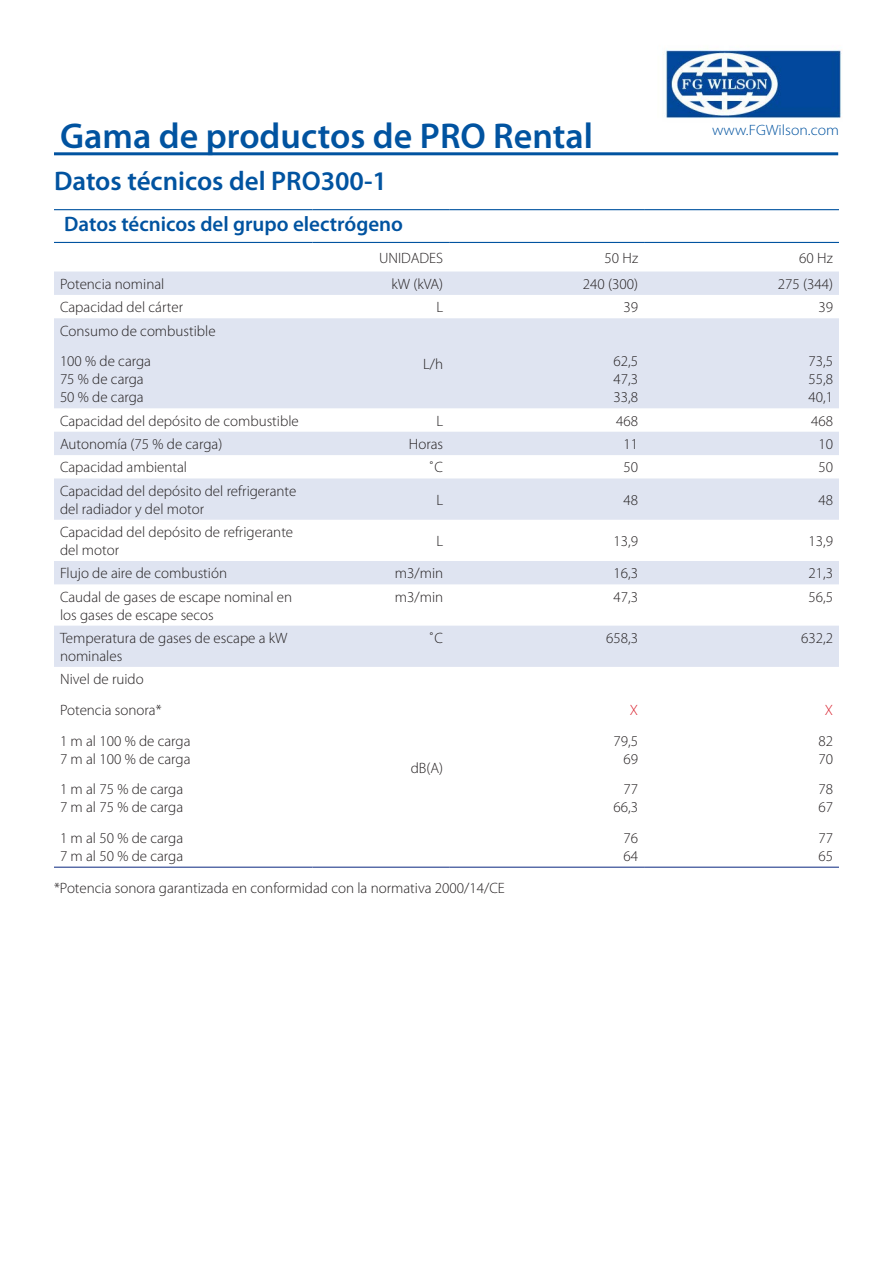
<style>
.page{position:relative;width:893px;height:1263px;background:#fff}
.page>*{position:absolute;margin:0;border:0;box-sizing:border-box;transform-origin:0 0}
.t1{font:600 36px "Myriad Pro";color:#0153a0}
._2__Option_Code_Title{font:600 27px "Myriad Pro";color:#0153a0}
._6_-_Table_Title{font:600 21px "Myriad Pro";color:#0153a0}
._7__Table_Text{font:300 15px/18px "Myriad Pro";color:#231f20}
.t2{font:300 15px "Myriad Pro";color:#0153a0;scale:1.05 1}
._7__Table_Text-2{font:300 15px "Myriad Pro";color:#d9212e}
</style>
<div class="page">
<hr style="left:54px;top:152px;width:784px;height:3px;background:#0153a0">
<img style="left:663px;top:50px;width:179px;height:68px">
<svg style="left:54px;top:271px;width:785px;height:396px;fill:#dfe4f1"></svg>
<hr style="left:54px;top:209px;width:259px;height:1px;background:#0153a0">
<hr style="left:313px;top:209px;width:136px;height:1px;background:#0153a0">
<hr style="left:449px;top:209px;width:195px;height:1px;background:#0153a0">
<hr style="left:644px;top:209px;width:195px;height:1px;background:#0153a0">
<hr style="left:54px;top:242px;width:259px;height:1px;background:#0153a0">
<hr style="left:313px;top:242px;width:136px;height:1px;background:#0153a0">
<hr style="left:449px;top:242px;width:195px;height:1px;background:#0153a0">
<hr style="left:644px;top:242px;width:195px;height:1px;background:#0153a0">
<hr style="left:54px;top:867px;width:259px;height:1px;background:#253f8e">
<hr style="left:313px;top:867px;width:136px;height:1px;background:#253f8e">
<hr style="left:449px;top:867px;width:195px;height:1px;background:#253f8e">
<hr style="left:644px;top:867px;width:195px;height:1px;background:#253f8e">
<h1 class="t1" style="left:60px;top:113px;width:535px">Gama de productos de PRO Rental</h1>
<p class="t2" style="left:712px;top:121px;width:122px">www.FGWilson.com</p>
<p class="_2__Option_Code_Title" style="left:54px;top:164px;width:335px">Datos técnicos del PRO300-1</p>
<p class="_6_-_Table_Title" style="left:64px;top:211px;width:340px">Datos técnicos del grupo electrógeno</p>
<p class="_7__Table_Text" style="left:379px;top:249px;width:66px">UNIDADES</p>
<p class="_7__Table_Text" style="left:604px;top:249px;width:35px">50 Hz</p>
<p class="_7__Table_Text" style="left:799px;top:249px;width:35px">60 Hz</p>
<p class="_7__Table_Text" style="left:60px;top:275px;width:106px">Potencia nominal</p>
<p class="_7__Table_Text" style="left:391px;top:275px;width:53px">kW (kVA)</p>
<p class="_7__Table_Text" style="left:583px;top:275px;width:57px">240 (300)</p>
<p class="_7__Table_Text" style="left:778px;top:275px;width:57px">275 (344)</p>
<p class="_7__Table_Text" style="left:60px;top:298px;width:125px">Capacidad del cárter</p>
<p class="_7__Table_Text" style="left:436px;top:298px;width:8px">L</p>
<p class="_7__Table_Text" style="left:623px;top:298px;width:16px">39</p>
<p class="_7__Table_Text" style="left:818px;top:298px;width:16px">39</p>
<p class="_7__Table_Text" style="left:60px;top:322px;width:157px">Consumo de combustible</p>
<p class="_7__Table_Text" style="left:60px;top:353px;width:93px">100 % de carga<br>75 % de carga<br>50 % de carga</p>
<p class="_7__Table_Text" style="left:423px;top:355px;width:22px">L/h</p>
<p class="_7__Table_Text" style="left:613px;top:353px;width:26px;text-align:justify">62,5<br>47,3<br>33,8</p>
<p class="_7__Table_Text" style="left:808px;top:353px;width:26px;text-align:justify">73,5<br>55,8<br>40,1</p>
<p class="_7__Table_Text" style="left:60px;top:412px;width:240px">Capacidad del depósito de combustible</p>
<p class="_7__Table_Text" style="left:436px;top:412px;width:8px">L</p>
<p class="_7__Table_Text" style="left:616px;top:412px;width:23px">468</p>
<p class="_7__Table_Text" style="left:811px;top:412px;width:23px">468</p>
<p class="_7__Table_Text" style="left:60px;top:435px;width:164px">Autonomía (75 % de carga)</p>
<p class="_7__Table_Text" style="left:409px;top:435px;width:36px">Horas</p>
<p class="_7__Table_Text" style="left:623px;top:435px;width:16px">11</p>
<p class="_7__Table_Text" style="left:818px;top:435px;width:16px">10</p>
<p class="_7__Table_Text" style="left:60px;top:459px;width:129px">Capacidad ambiental</p>
<p class="_7__Table_Text" style="left:429px;top:459px;width:16px">˚C</p>
<p class="_7__Table_Text" style="left:623px;top:459px;width:16px">50</p>
<p class="_7__Table_Text" style="left:818px;top:459px;width:16px">50</p>
<p class="_7__Table_Text" style="left:60px;top:482px;width:238px">Capacidad del depósito del refrigerante del radiador y del motor</p>
<p class="_7__Table_Text" style="left:436px;top:491px;width:8px">L</p>
<p class="_7__Table_Text" style="left:623px;top:491px;width:16px">48</p>
<p class="_7__Table_Text" style="left:818px;top:491px;width:16px">48</p>
<p class="_7__Table_Text" style="left:60px;top:523px;width:235px">Capacidad del depósito de refrigerante del motor</p>
<p class="_7__Table_Text" style="left:436px;top:532px;width:8px">L</p>
<p class="_7__Table_Text" style="left:613px;top:532px;width:26px">13,9</p>
<p class="_7__Table_Text" style="left:808px;top:532px;width:26px">13,9</p>
<p class="_7__Table_Text" style="left:60px;top:564px;width:169px">Flujo de aire de combustión</p>
<p class="_7__Table_Text" style="left:395px;top:564px;width:50px">m3/min</p>
<p class="_7__Table_Text" style="left:613px;top:564px;width:26px">16,3</p>
<p class="_7__Table_Text" style="left:808px;top:564px;width:26px">21,3</p>
<p class="_7__Table_Text" style="left:60px;top:588px;width:234px">Caudal de gases de escape nominal en los gases de escape secos</p>
<p class="_7__Table_Text" style="left:395px;top:588px;width:50px">m3/min</p>
<p class="_7__Table_Text" style="left:613px;top:588px;width:26px">47,3</p>
<p class="_7__Table_Text" style="left:808px;top:588px;width:26px">56,5</p>
<p class="_7__Table_Text" style="left:60px;top:629px;width:229px">Temperatura de gases de escape a kW nominales</p>
<p class="_7__Table_Text" style="left:429px;top:629px;width:16px">˚C</p>
<p class="_7__Table_Text" style="left:606px;top:629px;width:33px">658,3</p>
<p class="_7__Table_Text" style="left:801px;top:629px;width:33px">632,2</p>
<p class="_7__Table_Text" style="left:60px;top:670px;width:85px">Nivel de ruido</p>
<p class="_7__Table_Text" style="left:60px;top:701px;width:103px">Potencia sonora*</p>
<p class="_7__Table_Text" style="left:60px;top:732px;width:132px">1 m al 100 % de carga<br>7 m al 100 % de carga</p>
<p class="_7__Table_Text" style="left:60px;top:781px;width:125px">1 m al 75 % de carga<br>7 m al 75 % de carga</p>
<p class="_7__Table_Text" style="left:60px;top:829px;width:125px">1 m al 50 % de carga<br>7 m al 50 % de carga</p>
<p class="_7__Table_Text-2" style="left:630px;top:702px;width:10px">X</p>
<p class="_7__Table_Text" style="left:613px;top:732px;width:26px;text-align:right">79,5<br>69</p>
<p class="_7__Table_Text" style="left:613px;top:781px;width:26px;text-align:right">77<br>66,3</p>
<p class="_7__Table_Text" style="left:623px;top:829px;width:16px">76<br>64</p>
<p class="_7__Table_Text-2" style="left:825px;top:702px;width:10px">X</p>
<p class="_7__Table_Text" style="left:818px;top:732px;width:16px">82<br>70</p>
<p class="_7__Table_Text" style="left:818px;top:781px;width:16px">78<br>67</p>
<p class="_7__Table_Text" style="left:818px;top:829px;width:16px">77<br>65</p>
<p class="_7__Table_Text" style="left:411px;top:759px;width:34px">dB(A)</p>
<p class="_7__Table_Text" style="left:54px;top:879px;width:452px">*Potencia sonora garantizada en conformidad con la normativa 2000/14/CE</p>
</div>
